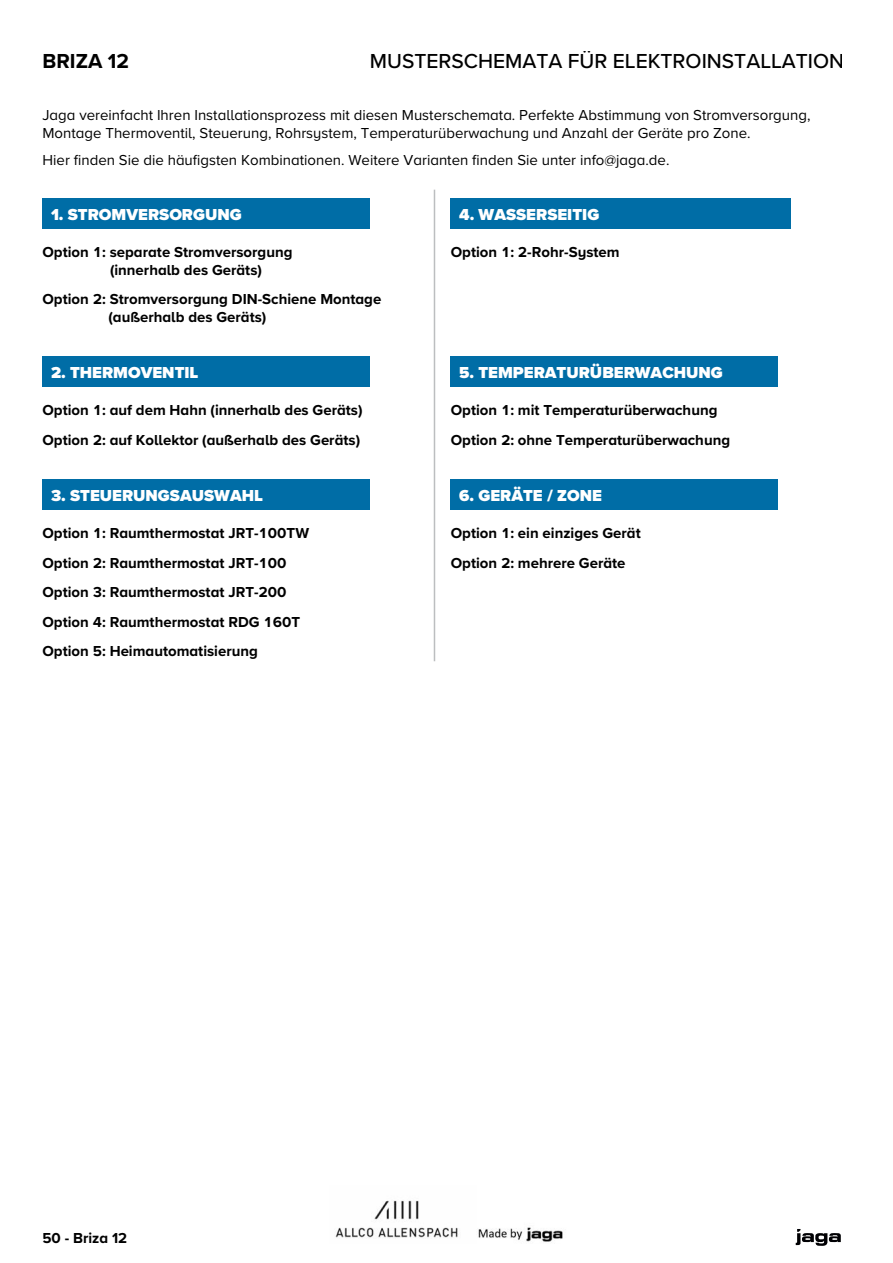
<style>
.page{position:relative;width:893px;height:1263px;background:#fff}
.page>*{position:absolute;margin:0;border:0;box-sizing:border-box;transform-origin:0 0}
.t1{font:500 21px "Proxima Nova";color:#000}
.t2{font:700 21px "Proxima Nova";color:#000}
.t3{font:900 16.5px "Proxima Nova";color:#fff}
.t4{font:700 15px/18px "Proxima Nova";color:#000}
.t5{font:15px/18px "Proxima Nova";color:#000}
</style>
<div class="page">
<div style="left:43px;top:199px;width:327px;height:30px;background:#006da6"></div>
<div style="left:451px;top:356px;width:327px;height:30px;background:#006da6"></div>
<div style="left:451px;top:479px;width:327px;height:30px;background:#006da6"></div>
<div style="left:451px;top:199px;width:340px;height:30px;background:#006da6"></div>
<hr style="left:434px;top:190px;width:1px;height:471px;background:#bcbec0">
<div style="left:43px;top:356px;width:327px;height:30px;background:#006da6"></div>
<div style="left:43px;top:479px;width:327px;height:30px;background:#006da6"></div>
<svg style="left:796px;top:1229px;width:45px;height:17px"></svg>
<img style="left:335px;top:1200px;width:228px;height:42px">
<h1 class="t2" style="left:43px;top:45px;width:88px">BRIZA 12</h1>
<h1 class="t1" style="left:370px;top:45px;width:476px">MUSTERSCHEMATA FÜR ELEKTROINSTALLATION</h1>
<p class="t5" style="left:43px;top:105px;width:769px">Jaga vereinfacht Ihren Installationsprozess mit diesen Musterschemata. Perfekte Abstimmung von Stromversorgung,<br>Montage Thermoventil, Steuerung, Rohrsystem, Temperaturüberwachung und Anzahl der Geräte pro Zone.</p>
<p class="t5" style="left:43px;top:150px;width:628px">Hier finden Sie die häufigsten Kombinationen. Weitere Varianten finden Sie unter info@jaga.de.</p>
<p class="t3" style="left:51px;top:202px;width:192px">1. STROMVERSORGUNG</p>
<p class="t3" style="left:459px;top:202px;width:142px">4. WASSERSEITIG</p>
<p class="t4" style="left:110px;top:243px;width:184px;text-indent:-67px">Option 1: separate Stromversorgung ( innerhalb des Geräts )</p>
<p class="t4" style="left:451px;top:243px;width:170px">Option 1: 2-Rohr-System</p>
<p class="t4" style="left:109px;top:290px;width:274px;text-indent:-66px">Option 2: Stromversorgung DIN-Schiene Montage ( außerhalb des Geräts )</p>
<p class="t3" style="left:51px;top:360px;width:149px">2. THERMOVENTIL</p>
<p class="t4" style="left:43px;top:401px;width:322px">Option 1: auf dem Hahn ( innerhalb des Geräts )</p>
<p class="t3" style="left:459px;top:360px;width:265px">5. TEMPERATURÜBERWACHUNG</p>
<p class="t4" style="left:451px;top:401px;width:268px">Option 1: mit Temperaturüberwachung</p>
<p class="t4" style="left:43px;top:430px;width:319px">Option 2: auf Kollektor ( außerhalb des Geräts )</p>
<p class="t4" style="left:451px;top:430px;width:281px">Option 2: ohne Temperaturüberwachung</p>
<p class="t3" style="left:51px;top:483px;width:213px">3. STEUERUNGSAUSWAHL</p>
<p class="t4" style="left:43px;top:524px;width:268px">Option 1: Raumthermostat JRT-100TW</p>
<p class="t4" style="left:43px;top:553px;width:246px">Option 2: Raumthermostat JRT-100</p>
<p class="t4" style="left:43px;top:583px;width:246px">Option 3: Raumthermostat JRT-200</p>
<p class="t4" style="left:43px;top:606px;width:259px;line-height:29.5px">Option 4: Raumthermostat RDG 160T<br>Option 5: Heimautomatisierung</p>
<p class="t3" style="left:459px;top:483px;width:144px">6. GERÄTE / ZONE</p>
<p class="t4" style="left:451px;top:518px;width:191px;line-height:29.5px">Option 1: ein einziges Gerät<br>Option 2: mehrere Geräte</p>
<p class="t4" style="left:43px;top:1229px;width:86px">50 - Briza 12</p>
</div>
